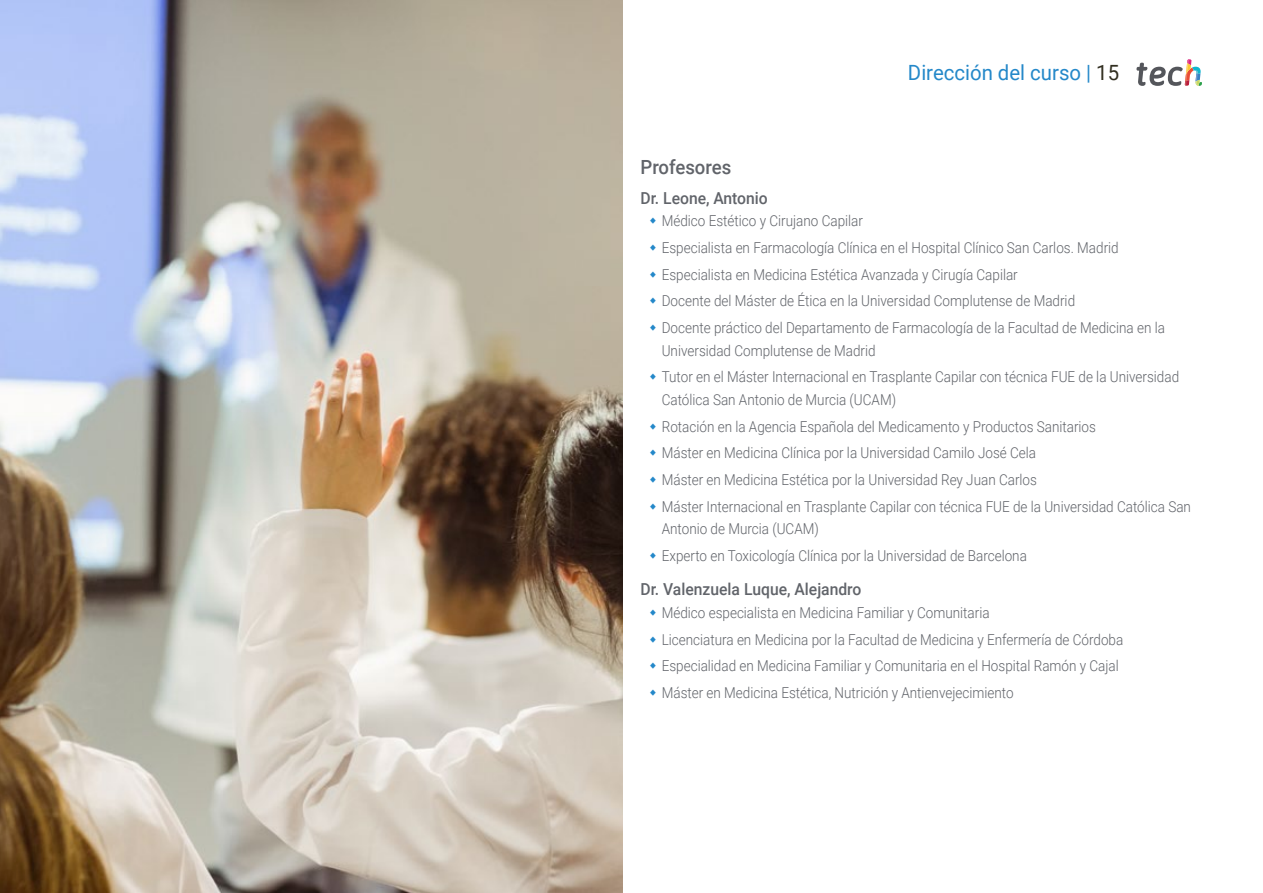
<style>
.page{position:relative;width:1263px;height:893px;background:#fff}
.page>*{position:absolute;margin:0;border:0;box-sizing:border-box;transform-origin:0 0}
.t1{font:21px "Roboto";color:#2488c9}
.t2{font:500 19.5px "Roboto";color:#61646a;scale:.95 1}
.t3{font:500 16.5px "Roboto";color:#61646a;scale:.95 1}
.t4{font:300 15px/26.7px "Roboto";color:#61646a;scale:.9 1}
.s1{color:#312e20}
</style>
<div class="page">
<svg style="left:1136px;top:59px;width:66px;height:27px"></svg>
<img style="left:0;top:0;width:623px;height:893px">
<h2 class="t2" style="left:640px;top:153px;width:97px">Profesores</h2>
<h1 class="t1" style="left:908px;top:58px;width:213px">Dirección del curso | <span class="s1">15</span></h1>
<p class="t3" style="left:640px;top:186px;width:136px">Dr. Leone, Antonio</p>
<p class="t4" style="left:662px;top:207px;width:561px">Médico Estético y Cirujano Capilar<br>Especialista en Farmacología Clínica en el Hospital Clínico San Carlos. Madrid Especialista en Medicina Estética Avanzada y Cirugía Capilar<br>Docente del Máster de Ética en la Universidad Complutense de Madrid<br>Docente práctico del Departamento de Farmacología de la Facultad de Medicina en la</p>
<p class="t4" style="left:662px;top:336px;width:576px">Universidad Complutense de Madrid<br>Tutor en el Máster Internacional en Trasplante Capilar con técnica FUE de la Universidad</p>
<p class="t4" style="left:662px;top:386px;width:589px">Católica San Antonio de Murcia (UCAM)<br>Rotación en la Agencia Española del Medicamento y Productos Sanitarios<br>Máster en Medicina Clínica por la Universidad Camilo José Cela<br>Máster en Medicina Estética por la Universidad Rey Juan Carlos<br>Máster Internacional en Trasplante Capilar con técnica FUE de la Universidad Católica San</p>
<p class="t4" style="left:662px;top:515px;width:407px">Antonio de Murcia (UCAM)<br>Experto en Toxicología Clínica por la Universidad de Barcelona</p>
<p class="t3" style="left:640px;top:578px;width:234px">Dr. Valenzuela Luque, Alejandro</p>
<p class="t4" style="left:662px;top:599px;width:514px">Médico especialista en Medicina Familiar y Comunitaria<br>Licenciatura en Medicina por la Facultad de Medicina y Enfermería de Córdoba Especialidad en Medicina Familiar y Comunitaria en el Hospital Ramón y Cajal Máster en Medicina Estética, Nutrición y Antienvejecimiento</p>
</div>
